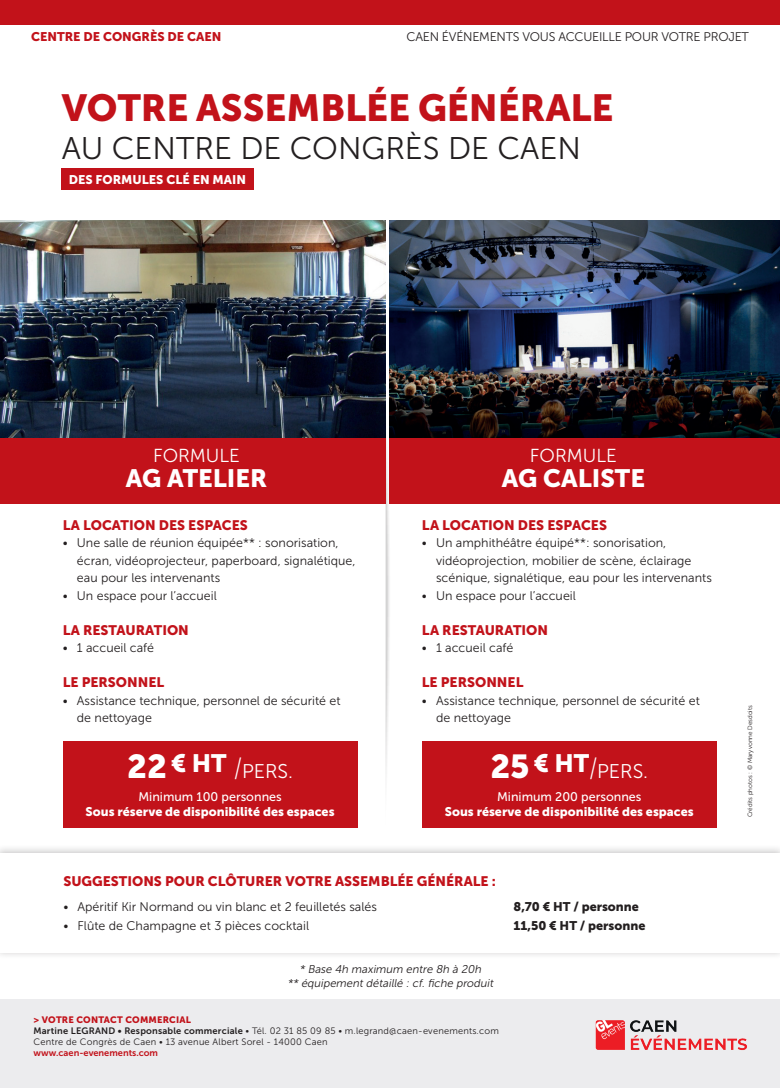
<style>
.page{position:relative;width:780px;height:1088px;background:#fff}
.page>*{position:absolute;margin:0;border:0;box-sizing:border-box;transform-origin:0 0}
.t1{font:37.5px "Museo Sans 900";color:#c2121a}
.t2{font:31.25px "Museo Sans 300";color:#231f20}
.t3{font:25px "Museo Sans 900";color:#fff}
.t4{font:19.75px "Museo Sans 300";color:#fff}
.t5{font:18.75px "Museo Sans 300";color:#fff}
.t6{font:13.75px "Museo Sans 900";color:#c2121a}
.t7{font:12.5px/17.5px "Museo Sans 300";color:#231f20}
.t8{font:12.5px "Museo Sans 900";color:#fff}
.t9{font:12.5px "Museo Sans 300";letter-spacing:-.02em;color:#231f20}
.t10{font:12.5px "Museo Sans 500";color:#fff}
.t11{font:12.5px "Museo Sans 900";color:#231f20}
.t12{font:12.5px "Museo Sans 900";color:#c2121a}
.t13{font:italic 11.25px/13.5px "Museo Sans 300";color:#231f20;text-align:center}
.t14{font:9.25px/11.1px "Museo Sans 300";letter-spacing:.02em;color:#231f20}
.t15{font:9.25px "Museo Sans 900";letter-spacing:.02em;color:#c2121a}
.t16{font:9.25px "Museo Sans 700";color:#c2121a}
.t17{font:6.25px "Museo Sans 300";color:#231f20}
.s1{font-family:"Museo Sans 900";font-size:33px}
.s2{font-size:27.75px}
.s3{font-family:"Museo Sans 700"}
</style>
<div class="page">
<div style="left:0;top:0;width:780px;height:25px;background:#c2121a"></div>
<div style="left:0;top:1000px;width:780px;height:88px;background:#ececee"></div>
<img style="left:595px;top:1020px;width:152px;height:30px">
<svg style="left:385px;top:377px;width:4px;height:393px"></svg>
<div style="left:62px;top:168px;width:192px;height:22px;background:#c2121a"></div>
<div style="left:0;top:844px;width:780px;height:115px;background:#231f20;opacity:.25"></div>
<div style="left:0;top:853px;width:780px;height:100px;background:#fff"></div>
<div style="left:63px;top:741px;width:294px;height:87px;background:#c2121a"></div>
<div style="left:422px;top:741px;width:294px;height:87px;background:#c2121a"></div>
<img style="left:0;top:220px;width:385px;height:218px">
<img style="left:389px;top:220px;width:391px;height:218px">
<div style="left:389px;top:438px;width:391px;height:66px;background:#c2121a"></div>
<div style="left:0;top:438px;width:385px;height:66px;background:#c2121a"></div>
<p class="t12" style="left:31px;top:29px;width:192px">CENTRE DE CONGRÈS DE CAEN</p>
<p class="t9" style="left:406px;top:30px;width:344px">CAEN ÉVÉNEMENTS VOUS ACCUEILLE POUR VOTRE PROJET</p>
<h1 class="t1" style="left:62px;top:87px;width:553px">VOTRE ASSEMBLÉE GÉNÉRALE</h1>
<h2 class="t2" style="left:62px;top:131px;width:520px">AU CENTRE DE CONGRÈS DE CAEN</h2>
<p class="t8" style="left:69px;top:172px;width:179px">DES FORMULES CLÉ EN MAIN</p>
<h3 class="t5" style="left:153px;top:446px;width:88px">FORMULE</h3>
<h3 class="t3" style="left:126px;top:464px;width:143px">AG ATELIER</h3>
<p class="t6" style="left:63px;top:517px;width:187px">LA LOCATION DES ESPACES</p>
<p class="t7" style="left:77px;top:534px;width:280px;text-indent:-14px">• Une salle de réunion équipée** : sonorisation, écran, vidéoprojecteur, paperboard, signalétique, eau pour les intervenants</p>
<p class="t7" style="left:63px;top:587px;width:155px">• Un espace pour l’accueil</p>
<p class="t6" style="left:63px;top:622px;width:128px">LA RESTAURATION</p>
<p class="t7" style="left:63px;top:639px;width:93px">• 1 accueil café</p>
<p class="t6" style="left:63px;top:674px;width:103px">LE PERSONNEL</p>
<p class="t7" style="left:77px;top:692px;width:265px;text-indent:-14px">• Assistance technique, personnel de sécurité et de nettoyage</p>
<h3 class="t5" style="left:530px;top:446px;width:88px">FORMULE</h3>
<h3 class="t3" style="left:501px;top:464px;width:145px">AG CALISTE</h3>
<p class="t6" style="left:422px;top:517px;width:187px">LA LOCATION DES ESPACES</p>
<p class="t7" style="left:436px;top:534px;width:277px;text-indent:-14px">• Un amphithéâtre équipé**: sonorisation, vidéoprojection, mobilier de scène, éclairage scénique, signalétique, eau pour les intervenants</p>
<p class="t7" style="left:422px;top:587px;width:155px">• Un espace pour l’accueil</p>
<p class="t6" style="left:422px;top:622px;width:128px">LA RESTAURATION</p>
<p class="t7" style="left:422px;top:639px;width:93px">• 1 accueil café</p>
<p class="t6" style="left:422px;top:674px;width:103px">LE PERSONNEL</p>
<p class="t7" style="left:436px;top:692px;width:265px;text-indent:-14px">• Assistance technique, personnel de sécurité et de nettoyage</p>
<h3 class="t4" style="left:127px;top:761px;width:167px"><span class="s1">22</span> <sup>€</sup> <sup>HT</sup> <span class="s2">/</span>PERS.</h3>
<h3 class="t4" style="left:490px;top:761px;width:159px"><span class="s1">25</span> <sup>€</sup> <sup>HT</sup><span class="s2">/</span>PERS.</h3>
<p class="t10" style="left:138px;top:790px;width:145px">Minimum 100 personnes</p>
<p class="t8" style="left:86px;top:804px;width:250px">Sous réserve de disponibilité des espaces</p>
<p class="t10" style="left:497px;top:790px;width:146px">Minimum 200 personnes</p>
<p class="t8" style="left:445px;top:804px;width:250px">Sous réserve de disponibilité des espaces</p>
<p class="t6" style="left:63px;top:873px;width:434px">SUGGESTIONS POUR CLÔTURER VOTRE ASSEMBLÉE GÉNÉRALE :</p>
<p class="t7" style="left:63px;top:898px;width:315px">• Apéritif Kir Normand ou vin blanc et 2 feuilletés salés</p>
<p class="t11" style="left:513px;top:899px;width:127px">8,70 € HT / personne</p>
<p class="t7" style="left:63px;top:917px;width:247px">• Flûte de Champagne et 3 pièces cocktail</p>
<p class="t11" style="left:513px;top:918px;width:133px">11,50 € HT / personne</p>
<p class="t13" style="left:287px;top:962px;width:209px">* Base 4h maximum entre 8h à 20h<br>** équipement détaillé : cf. fiche produit</p>
<p class="t15" style="left:33px;top:1014px;width:159px">&gt; VOTRE CONTACT COMMERCIAL</p>
<p class="t14" style="left:33px;top:1025px;width:467px"><span class="s3">Martine LEGRAND • Responsable commerciale</span> • Tél. 02 31 85 09 85 • m.legrand@caen-evenements.com<br>Centre de Congrès de Caen • 13 avenue Albert Sorel - 14000 Caen</p>
<p class="t16" style="left:33px;top:1048px;width:126px">www.caen-evenements.com</p>
<p class="t17" style="left:746px;top:817px;width:114px;rotate:-90deg">Crédits photos : © Maryvonne Desdoits</p>
</div>
